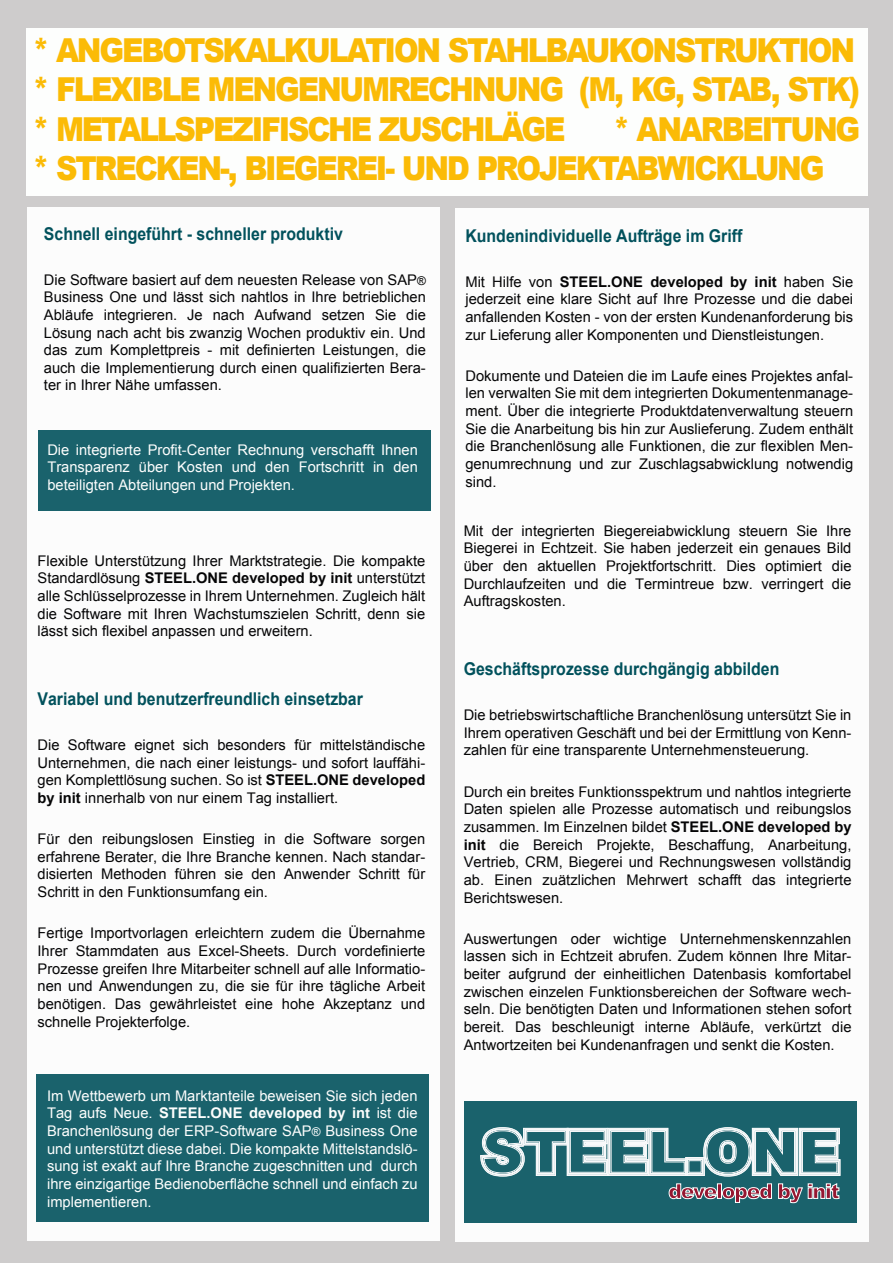
<style>
.page{position:relative;width:893px;height:1263px;background:#fff}
.page>*{position:absolute;margin:0;border:0;box-sizing:border-box;transform-origin:0 0}
.t1{font:900 33px/39.6px "Arial";letter-spacing:-.075em;color:#fbbb06;scale:.9 1}
.t2{font:700 17.7px "Arial";color:#01515c;scale:.9 1}
.t3{font:14.7px/17.7px "Arial";color:#050506;text-align:justify}
.t4{font:14.7px/17.7px "Arial";color:#fdfefd;text-align:justify}
.s1{font-size:12px;color:#000101}
.s2{font-weight:700}
.s3{font-size:12px}
</style>
<div class="page">
<div style="left:465px;top:1101px;width:392px;height:121px;background:#1a626c"></div>
<svg style="left:480px;top:1127px;width:361px;height:50px"></svg>
<svg style="left:668px;top:1183px;width:104px;height:20px"></svg>
<svg style="left:778px;top:1183px;width:62px;height:20px"></svg>
<div style="left:38px;top:430px;width:392px;height:81px;background:#1a626c"></div>
<div style="left:36px;top:1074px;width:392px;height:148px;background:#1a626c"></div>
<p class="t1" style="left:33px;top:29px;width:921px">* ANGEBOTSKALKULATION STAHLBAUKONSTRUKTION * FLEXIBLE MENGENUMRECHNUNG (M, KG, STAB, STK) * METALLSPEZIFISCHE ZUSCHLÄGE</p>
<p class="t1" style="left:33px;top:108px;width:921px;text-indent:581px">* ANARBEITUNG * STRECKEN-, BIEGEREI- UND PROJEKTABWICKLUNG</p>
<p class="t2" style="left:44px;top:222px;width:334px">Schnell eingeführt - schneller produktiv</p>
<p class="t3" style="left:44px;top:271px;width:383px">Die Software basiert auf dem neuesten Release von SAP<span class="s1">® </span>Business One und lässt sich nahtlos in Ihre betrieblichen Abläufe integrieren. Je nach Aufwand setzen Sie die Lösung nach acht bis zwanzig Wochen produktiv ein. Und das zum Komplettpreis - mit definierten Leistungen, die auch die Implementierung durch einen qualifizierten Bera&shy;ter in Ihrer Nähe umfassen.</p>
<p class="t4" style="left:47px;top:441px;width:372px">Die integrierte Profit-Center Rechnung verschafft Ihnen Transparenz über Kosten und den Fortschritt in den beteiligten Abteilungen und Projekten.</p>
<p class="t3" style="left:38px;top:552px;width:389px">Flexible Unterstützung Ihrer Marktstrategie. Die kompakte Standardlösung <span class="s2">STEEL.ONE developed by init</span> unterstützt alle Schlüsselprozesse in Ihrem Unternehmen. Zugleich hält die Software mit Ihren Wachstumszielen Schritt, denn sie lässt sich flexibel anpassen und erweitern.</p>
<p class="t2" style="left:38px;top:687px;width:363px">Variabel und benutzerfreundlich einsetzbar</p>
<p class="t3" style="left:38px;top:736px;width:389px">Die Software eignet sich besonders für mittelständische Unternehmen, die nach einer leistungs- und sofort lauffähi&shy;gen Komplettlösung suchen. So ist <span class="s2">STEEL.ONE developed by init</span> innerhalb von nur einem Tag installiert.</p>
<p class="t3" style="left:38px;top:830px;width:389px">Für den reibungslosen Einstieg in die Software sorgen erfahrene Berater, die Ihre Branche kennen. Nach standar&shy;disierten Methoden führen sie den Anwender Schritt für Schritt in den Funktionsumfang ein.</p>
<p class="t3" style="left:38px;top:924px;width:389px">Fertige Importvorlagen erleichtern zudem die Übernahme Ihrer Stammdaten aus Excel-Sheets. Durch vordefinierte Prozesse greifen Ihre Mitarbeiter schnell auf alle Informatio&shy;nen und Anwendungen zu, die sie für ihre tägliche Arbeit benötigen. Das gewährleistet eine hohe Akzeptanz und schnelle Projekterfolge.</p>
<p class="t4" style="left:47px;top:1087px;width:372px">Im Wettbewerb um Marktanteile beweisen Sie sich jeden Tag aufs Neue. <span class="s2">STEEL.ONE developed by int</span> ist die Branchenlösung der ERP-Software SAP<span class="s3">®</span> Business One und unterstützt diese dabei. Die kompakte Mittelstandslö&shy;sung ist exakt auf Ihre Branche zugeschnitten und durch ihre einzigartige Bedienoberfläche schnell und einfach zu implementieren.</p>
<p class="t2" style="left:465px;top:224px;width:309px">Kundenindividuelle Aufträge im Griff</p>
<p class="t3" style="left:465px;top:273px;width:389px">Mit Hilfe von <span class="s2">STEEL.ONE developed by init</span> haben Sie jederzeit eine klare Sicht auf Ihre Prozesse und die dabei anfallenden Kosten - von der ersten Kundenanforderung bis zur Lieferung aller Komponenten und Dienstleistungen.</p>
<p class="t3" style="left:465px;top:367px;width:389px">Dokumente und Dateien die im Laufe eines Projektes anfal&shy;len verwalten Sie mit dem integrierten Dokumentenmanage&shy;ment. Über die integrierte Produktdatenverwaltung steuern Sie die Anarbeitung bis hin zur Auslieferung. Zudem enthält die Branchenlösung alle Funktionen, die zur flexiblen Men&shy;genumrechnung und zur Zuschlagsabwicklung notwendig sind.</p>
<p class="t3" style="left:464px;top:522px;width:389px">Mit der integrierten Biegereiabwicklung steuern Sie Ihre Biegerei in Echtzeit. Sie haben jederzeit ein genaues Bild über den aktuellen Projektfortschritt. Dies optimiert die Durchlaufzeiten und die Termintreue bzw. verringert die Auftragskosten.</p>
<p class="t2" style="left:464px;top:657px;width:352px">Geschäftsprozesse durchgängig abbilden</p>
<p class="t3" style="left:464px;top:706px;width:389px">Die betriebswirtschaftliche Branchenlösung untersützt Sie in Ihrem operativen Geschäft und bei der Ermittlung von Kenn&shy;zahlen für eine transparente Unternehmensteuerung.</p>
<p class="t3" style="left:464px;top:783px;width:389px">Durch ein breites Funktionsspektrum und nahtlos integrierte Daten spielen alle Prozesse automatisch und reibungslos zusammen. Im Einzelnen bildet <span class="s2">STEEL.ONE developed by init</span> die Bereich Projekte, Beschaffung, Anarbeitung, Vertrieb, CRM, Biegerei und Rechnungswesen vollständig ab. Einen zuätzlichen Mehrwert schafft das integrierte Berichtswesen.</p>
<p class="t3" style="left:464px;top:930px;width:389px">Auswertungen oder wichtige Unternehmenskennzahlen lassen sich in Echtzeit abrufen. Zudem können Ihre Mitar&shy;beiter aufgrund der einheitlichen Datenbasis komfortabel zwischen einzelen Funktionsbereichen der Software wech&shy;seln. Die benötigten Daten und Informationen stehen sofort bereit. Das beschleunigt interne Abläufe, verkürtzt die Antwortzeiten bei Kundenanfragen und senkt die Kosten.</p>
</div>
